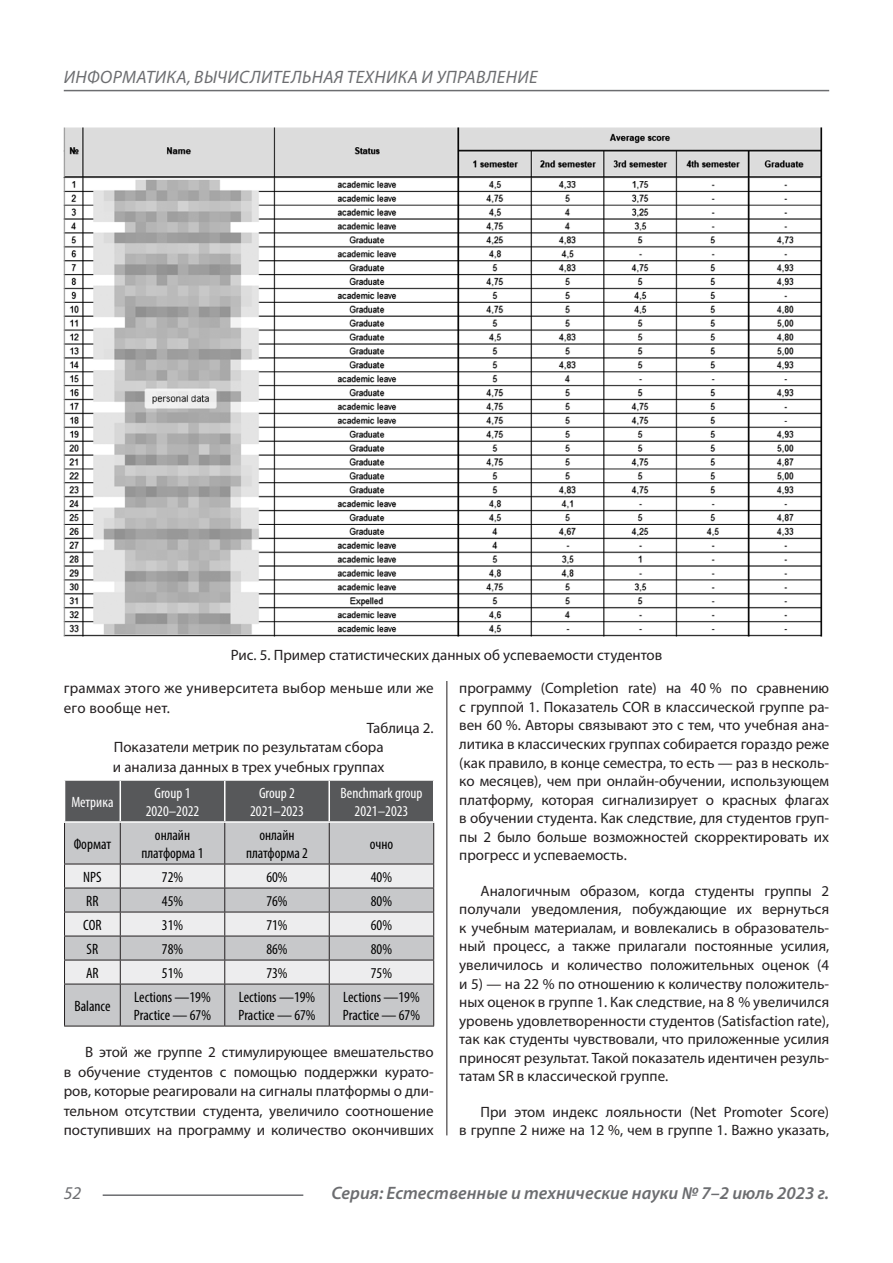
<style>
.page{position:relative;width:893px;height:1263px;background:#fff}
.page>*{position:absolute;margin:0;border:0;box-sizing:border-box;transform-origin:0 0}
.t1{font:italic 600 18px "Myriad Pro";color:#6c6d70}
.t2{font:italic 18px "Myriad Pro";letter-spacing:.02em;color:#6c6d70}
.Статья_текст{font:15px/18.6px "Myriad Pro";color:#231f20;text-align:justify}
.Таблица_Строка{font:condensed 15px "Myriad Pro";color:#000}
.Таблица_Строка-2{font:condensed 15px "Myriad Pro";color:#fff}
.Статья_текст-2{font:15px/19.5px "Myriad Pro";letter-spacing:.02em;color:#231f20}
</style>
<div class="page">
<hr style="left:446px;top:128px;width:1px;height:1007px;background:#231f20">
<hr style="left:103px;top:1194px;width:200px;height:2px;background:#6c6d70">
<hr style="left:64px;top:90px;width:765px;height:1px;background:#6c6d70">
<div style="left:65px;top:781px;width:368px;height:40px;background:#57585a"></div>
<div style="left:65px;top:823px;width:368px;height:203px;background:#c7c8ca"></div>
<hr style="left:64px;top:823px;width:1px;height:41px;background:#231f20">
<hr style="left:120px;top:823px;width:1px;height:41px;background:#231f20">
<hr style="left:224px;top:823px;width:1px;height:41px;background:#231f20">
<hr style="left:329px;top:823px;width:1px;height:41px;background:#231f20">
<hr style="left:433px;top:823px;width:1px;height:41px;background:#231f20">
<svg style="left:64px;top:864px;width:370px;height:120px;background:#d3d3d5"></svg>
<hr style="left:64px;top:984px;width:56px;height:1px;background:#231f20">
<hr style="left:64px;top:984px;width:1px;height:42px;background:#231f20">
<hr style="left:120px;top:984px;width:105px;height:1px;background:#231f20">
<hr style="left:120px;top:984px;width:1px;height:42px;background:#231f20">
<hr style="left:225px;top:984px;width:104px;height:1px;background:#231f20">
<hr style="left:224px;top:984px;width:1px;height:42px;background:#231f20">
<hr style="left:329px;top:984px;width:105px;height:1px;background:#231f20">
<hr style="left:329px;top:984px;width:1px;height:42px;background:#231f20">
<hr style="left:433px;top:984px;width:1px;height:42px;background:#231f20">
<hr style="left:64px;top:1026px;width:56px;height:1px;background:#231f20">
<hr style="left:120px;top:1026px;width:105px;height:1px;background:#231f20">
<hr style="left:225px;top:1026px;width:104px;height:1px;background:#231f20">
<hr style="left:329px;top:1026px;width:105px;height:1px;background:#231f20">
<hr style="left:120px;top:781px;width:1px;height:40px;background:#fff">
<hr style="left:224px;top:781px;width:2px;height:40px;background:#fff">
<hr style="left:328px;top:781px;width:2px;height:40px;background:#fff">
<img style="left:64px;top:128px;width:759px;height:509px">
<div style="left:438px;top:665px;width:17px;height:15px;background:#fff"></div>
<p class="t2" style="left:64px;top:66px;width:475px">ИНФОРМАТИКА, ВЫЧИСЛИТЕЛЬНАЯ ТЕХНИКА И УПРАВЛЕНИЕ</p>
<p class="Статья_текст" style="left:231px;top:645px;width:433px">Рис. 5. Пример статистических данных об успеваемости студентов</p>
<p class="Статья_текст-2" style="left:64px;top:678px;width:371px">граммах этого же университета выбор меньше или же его вообще нет.</p>
<p class="Статья_текст" style="left:367px;top:718px;width:68px">Таблица 2.</p>
<p class="Статья_текст" style="left:113px;top:737px;width:273px;line-height:19.5px">Показатели метрик по результатам сбора и анализа данных в трех учебных группах</p>
<p class="Таблица_Строка-2" style="left:71px;top:793px;width:44px">Метрика</p>
<p class="Таблица_Строка-2" style="left:341px;top:784px;width:83px">Benchmark group</p>
<p class="Таблица_Строка-2" style="left:355px;top:802px;width:55px">2021–2023</p>
<p class="Таблица_Строка-2" style="left:155px;top:784px;width:37px">Group 1</p>
<p class="Таблица_Строка-2" style="left:146px;top:802px;width:55px">2020–2022</p>
<p class="Таблица_Строка-2" style="left:259px;top:784px;width:37px">Group 2</p>
<p class="Таблица_Строка-2" style="left:250px;top:802px;width:55px">2021–2023</p>
<p class="Таблица_Строка" style="left:74px;top:835px;width:39px">Формат</p>
<p class="Таблица_Строка" style="left:155px;top:826px;width:37px">онлайн</p>
<p class="Таблица_Строка" style="left:142px;top:844px;width:63px">платформа 1</p>
<p class="Таблица_Строка" style="left:259px;top:826px;width:37px">онлайн</p>
<p class="Таблица_Строка" style="left:246px;top:844px;width:63px">платформа 2</p>
<p class="Таблица_Строка" style="left:370px;top:835px;width:25px">очно</p>
<p class="Таблица_Строка" style="left:83px;top:868px;width:20px">NPS</p>
<p class="Таблица_Строка" style="left:162px;top:868px;width:23px">72%</p>
<p class="Таблица_Строка" style="left:266px;top:868px;width:23px">60%</p>
<p class="Таблица_Строка" style="left:371px;top:868px;width:23px">40%</p>
<p class="Таблица_Строка" style="left:86px;top:892px;width:14px">RR</p>
<p class="Таблица_Строка" style="left:162px;top:892px;width:23px">45%</p>
<p class="Таблица_Строка" style="left:266px;top:892px;width:23px">76%</p>
<p class="Таблица_Строка" style="left:371px;top:892px;width:23px">80%</p>
<p class="Таблица_Строка" style="left:83px;top:916px;width:20px">COR</p>
<p class="Таблица_Строка" style="left:162px;top:916px;width:23px">31%</p>
<p class="Таблица_Строка" style="left:266px;top:916px;width:23px">71%</p>
<p class="Таблица_Строка" style="left:371px;top:916px;width:23px">60%</p>
<p class="Таблица_Строка" style="left:87px;top:940px;width:13px">SR</p>
<p class="Таблица_Строка" style="left:162px;top:940px;width:23px">78%</p>
<p class="Таблица_Строка" style="left:266px;top:940px;width:23px">86%</p>
<p class="Таблица_Строка" style="left:371px;top:940px;width:23px">80%</p>
<p class="Таблица_Строка" style="left:86px;top:964px;width:14px">AR</p>
<p class="Таблица_Строка" style="left:162px;top:964px;width:23px">51%</p>
<p class="Таблица_Строка" style="left:266px;top:964px;width:23px">73%</p>
<p class="Таблица_Строка" style="left:371px;top:964px;width:23px">75%</p>
<p class="Таблица_Строка" style="left:74px;top:997px;width:38px">Balance</p>
<p class="Таблица_Строка" style="left:343px;top:988px;width:78px">Lections —19%</p>
<p class="Таблица_Строка" style="left:343px;top:1006px;width:79px">Practice — 67%</p>
<p class="Статья_текст" style="left:64px;top:1042px;width:371px;line-height:19.5px;text-indent:21px">В этой же группе 2 стимулирующее вмешательство в обучение студентов с помощью поддержки курато&shy;ров, которые реагировали на сигналы платформы о дли&shy;тельном отсутствии студента, увеличило соотношение поступивших на программу и количество окончивших</p>
<p class="Таблица_Строка" style="left:134px;top:988px;width:78px">Lections —19%</p>
<p class="Таблица_Строка" style="left:134px;top:1006px;width:79px">Practice — 67%</p>
<p class="Таблица_Строка" style="left:239px;top:988px;width:78px">Lections —19%</p>
<p class="Таблица_Строка" style="left:238px;top:1006px;width:79px">Practice — 67%</p>
<p class="Статья_текст" style="left:459px;top:679px;width:371px">программу (Completion rate) на 40 % по сравнению с группой 1. Показатель COR в классической группе ра&shy;вен 60 %. Авторы связывают это с тем, что учебная ана&shy;литика в классических группах собирается гораздо реже (как правило, в конце семестра, то есть — раз в несколь&shy;ко месяцев), чем при онлайн-обучении, использующем платформу, которая сигнализирует о красных флагах в обучении студента. Как следствие, для студентов груп&shy;пы 2 было больше возможностей скорректировать их прогресс и успеваемость.</p>
<p class="Статья_текст" style="left:459px;top:881px;width:371px;text-indent:21px">Аналогичным образом, когда студенты группы 2 получали уведомления, побуждающие их вернуться к учебным материалам, и вовлекались в образователь&shy;ный процесс, а также прилагали постоянные усилия, увеличилось и количество положительных оценок (4 и 5) — на 22 % по отношению к количеству положитель&shy;ных оценок в группе 1. Как следствие, на 8 % увеличился уровень удовлетворенности студентов (Satisfaction rate), так как студенты чувствовали, что приложенные усилия приносят результат. Такой показатель идентичен резуль&shy;татам SR в классической группе.</p>
<p class="Статья_текст" style="left:459px;top:1102px;width:371px;text-align:right">При этом индекс лояльности (Net Promoter Score)<br>в группе 2 ниже на 12 %, чем в группе 1. Важно указать,</p>
<p class="t2" style="left:64px;top:1182px;width:19px">52</p>
<p class="t1" style="left:331px;top:1182px;width:499px">Серия: Естественные и технические науки № 7–2 июль 2023 г.</p>
</div>
